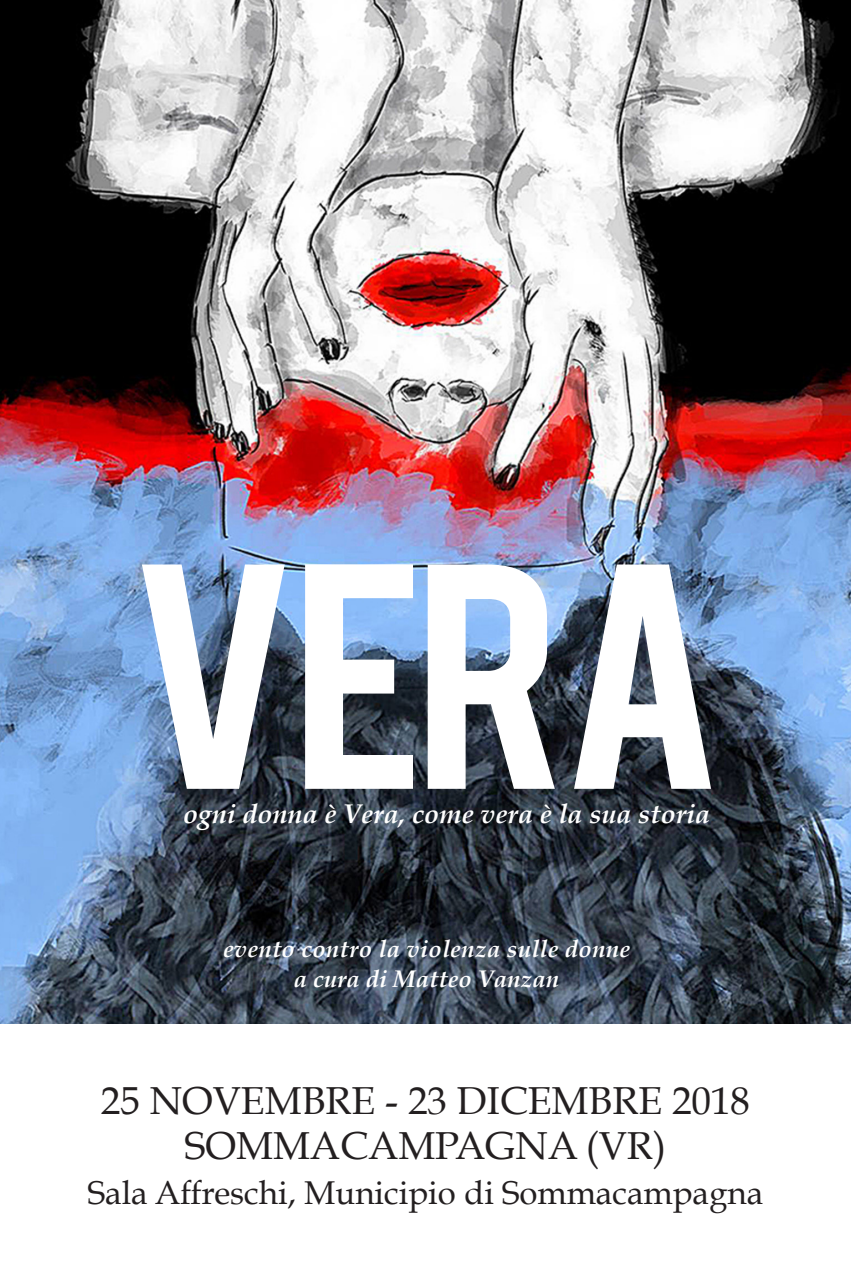
<style>
.page{position:relative;width:851px;height:1276px;background:#fff}
.page>*{position:absolute;margin:0;border:0;box-sizing:border-box;transform-origin:0 0}
.t1{font:252px "Bebas";color:#fff;scale:1.12 1}
.t2{font:39px "Book Antiqua";color:#231f20}
.t3{font:33px "Book Antiqua";color:#231f20}
.t4{font:italic 700 27px "Book Antiqua";color:#fff}
.t5{font:italic 700 24px "Book Antiqua";letter-spacing:.01em;color:#fff}
</style>
<div class="page">
<img style="left:0;top:0;width:850px;height:1023px">
<p class="t1" style="left:129px;top:493px;width:532px">VERA</p>
<p class="t4" style="left:183px;top:798px;width:528px">ogni donna è Vera, come vera è la sua storia</p>
<p class="t5" style="left:223px;top:935px;width:408px">evento contro la violenza sulle donne</p>
<p class="t5" style="left:294px;top:965px;width:267px">a cura di Matteo Vanzan</p>
<p class="t2" style="left:101px;top:1076px;width:650px">25 NOVEMBRE - 23 DICEMBRE 2018</p>
<p class="t2" style="left:185px;top:1121px;width:482px">SOMMACAMPAGNA (VR)</p>
<p class="t3" style="left:88px;top:1172px;width:676px">Sala Affreschi, Municipio di Sommacampagna</p>
</div>
